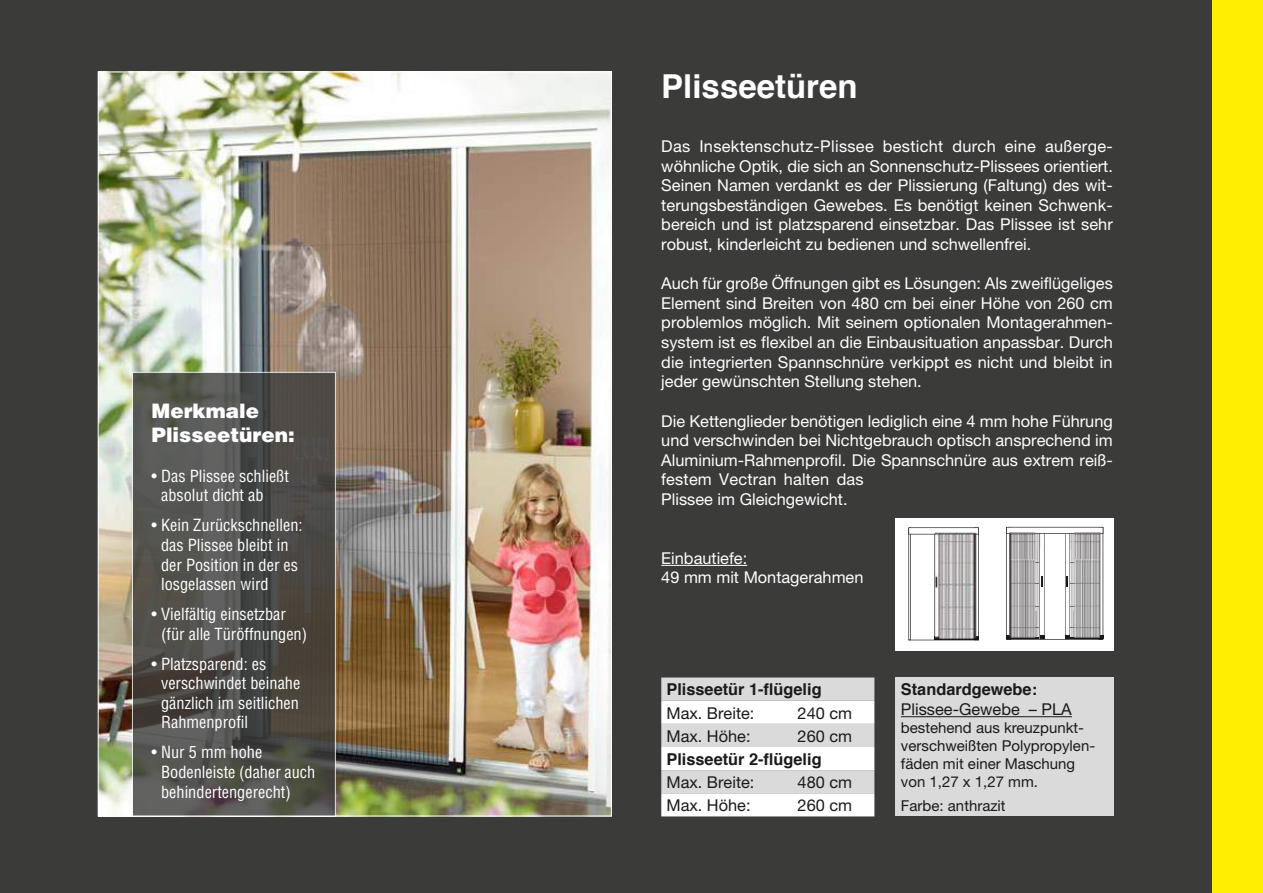
<style>
.page{position:relative;width:1263px;height:893px;background:#fff}
.page>*{position:absolute;margin:0;border:0;box-sizing:border-box;transform-origin:0 0}
.t1{font:700 33px "Helvetica";color:#fff}
.t2{font:900 19.95px/24px "Helvetica";color:#fff}
.t3{font:16.35px/19.6px "Helvetica Neue";color:#fff;text-align:justify}
.t4{font:condensed 16.35px/19.6px "Helvetica";color:#fff}
.t5{font:16.35px "Helvetica Neue";color:#1a1a18}
.t6{font:700 16.35px "Helvetica";color:#1a1a18}
.t7{font:15px/18px "Helvetica Neue";color:#1a1a18}
</style>
<div class="page">
<div style="left:0;top:0;width:1239px;height:893px;background:#3b3b3a"></div>
<div style="left:1212px;top:0;width:51px;height:893px;background:#fe0"></div>
<img style="left:100px;top:74px;width:510px;height:740px">
<hr style="left:661px;top:565px;width:86px;height:1px;background:#fff">
<div style="left:896px;top:677px;width:218px;height:139px;background:#dadada"></div>
<hr style="left:901px;top:716px;width:171px;height:1px;background:#1a1a18">
<svg style="left:132px;top:372px;width:204px;height:444px"></svg>
<div style="left:896px;top:518px;width:218px;height:133px;background:#fff"></div>
<svg style="left:1006px;top:527px;width:97px;height:113px"></svg>
<img style="left:1069px;top:530px;width:31px;height:29px">
<img style="left:1009px;top:559px;width:26px;height:80px">
<img style="left:1074px;top:559px;width:26px;height:80px">
<svg style="left:908px;top:527px;width:71px;height:114px"></svg>
<img style="left:935px;top:530px;width:41px;height:110px">
<svg style="left:661px;top:677px;width:213px;height:139px;background:#eaeaea"></svg>
<p class="t2" style="left:152px;top:398px;width:145px">Merkmale<br>Plisseetüren:</p>
<p class="t4" style="left:161px;top:466px;width:129px;text-indent:-10px">• Das Plissee schließt absolut dicht ab</p>
<p class="t4" style="left:161px;top:515px;width:143px;text-indent:-10px">• Kein Zurückschnellen: das Plissee bleibt in der Position in der es losgelassen wird</p>
<p class="t4" style="left:161px;top:604px;width:148px;text-indent:-10px">• Vielfältig einsetzbar (für alle Türöffnungen)</p>
<p class="t4" style="left:161px;top:653px;width:141px;text-indent:-10px">• Platzsparend: es verschwindet beinahe gänzlich im seitlichen<br>Rahmenprofil</p>
<p class="t4" style="left:161px;top:742px;width:156px;text-indent:-10px">• Nur 5 mm hohe<br>Bodenleiste (daher auch behindertengerecht)</p>
<h1 class="t1" style="left:661px;top:60px;width:198px">Plisseetüren</h1>
<p class="t3" style="left:661px;top:136px;width:453px">Das Insektenschutz-Plissee besticht durch eine außerge&shy;wöhnliche Optik, die sich an Sonnenschutz-Plissees orientiert.<br>Seinen Namen verdankt es der Plissierung (Faltung) des wit&shy;terungsbeständigen Gewebes. Es benötigt keinen Schwenk&shy;bereich und ist platzsparend einsetzbar. Das Plissee ist sehr robust, kinderleicht zu bedienen und schwellenfrei.</p>
<p class="t3" style="left:661px;top:273px;width:453px">Auch für große Öffnungen gibt es Lösungen: Als zweiflügeliges Element sind Breiten von 480 cm bei einer Höhe von 260 cm problemlos möglich. Mit seinem optionalen Montagerahmen&shy;system ist es flexibel an die Einbausituation anpassbar. Durch die integrierten Spannschnüre verkippt es nicht und bleibt in jeder gewünschten Stellung stehen.</p>
<p class="t3" style="left:661px;top:411px;width:453px;text-align:left">Die Kettenglieder benötigen lediglich eine 4 mm hohe Führung und verschwinden bei Nichtgebrauch optisch ansprechend im Aluminium-Rahmenprofil. Die Spannschnüre aus extrem reiß&shy;festem Vectran halten das<br>Plissee im Gleichgewicht.</p>
<p class="t3" style="left:661px;top:548px;width:204px">Einbautiefe:<br>49 mm mit Montagerahmen</p>
<p class="t6" style="left:666px;top:676px;width:157px">Plisseetür 1-flügelig</p>
<p class="t5" style="left:666px;top:703px;width:90px">Max. Breite:</p>
<p class="t5" style="left:798px;top:703px;width:56px">240 cm</p>
<p class="t5" style="left:666px;top:726px;width:86px">Max. Höhe:</p>
<p class="t5" style="left:798px;top:726px;width:56px">260 cm</p>
<p class="t6" style="left:666px;top:746px;width:157px">Plisseetür 2-flügelig</p>
<p class="t5" style="left:666px;top:772px;width:90px">Max. Breite:</p>
<p class="t5" style="left:798px;top:772px;width:56px">480 cm</p>
<p class="t5" style="left:666px;top:796px;width:86px">Max. Höhe:</p>
<p class="t5" style="left:798px;top:796px;width:56px">260 cm</p>
<p class="t6" style="left:901px;top:676px;width:138px">Standardgewebe:</p>
<p class="t5" style="left:901px;top:699px;width:172px">Plissee-Gewebe – PLA</p>
<p class="t7" style="left:901px;top:718px;width:194px">bestehend aus kreuzpunkt&shy;verschweißten Polypropylen&shy;fäden mit einer Maschung von 1,27 x 1,27 mm.</p>
<p class="t7" style="left:901px;top:796px;width:106px">Farbe: anthrazit</p>
</div>
